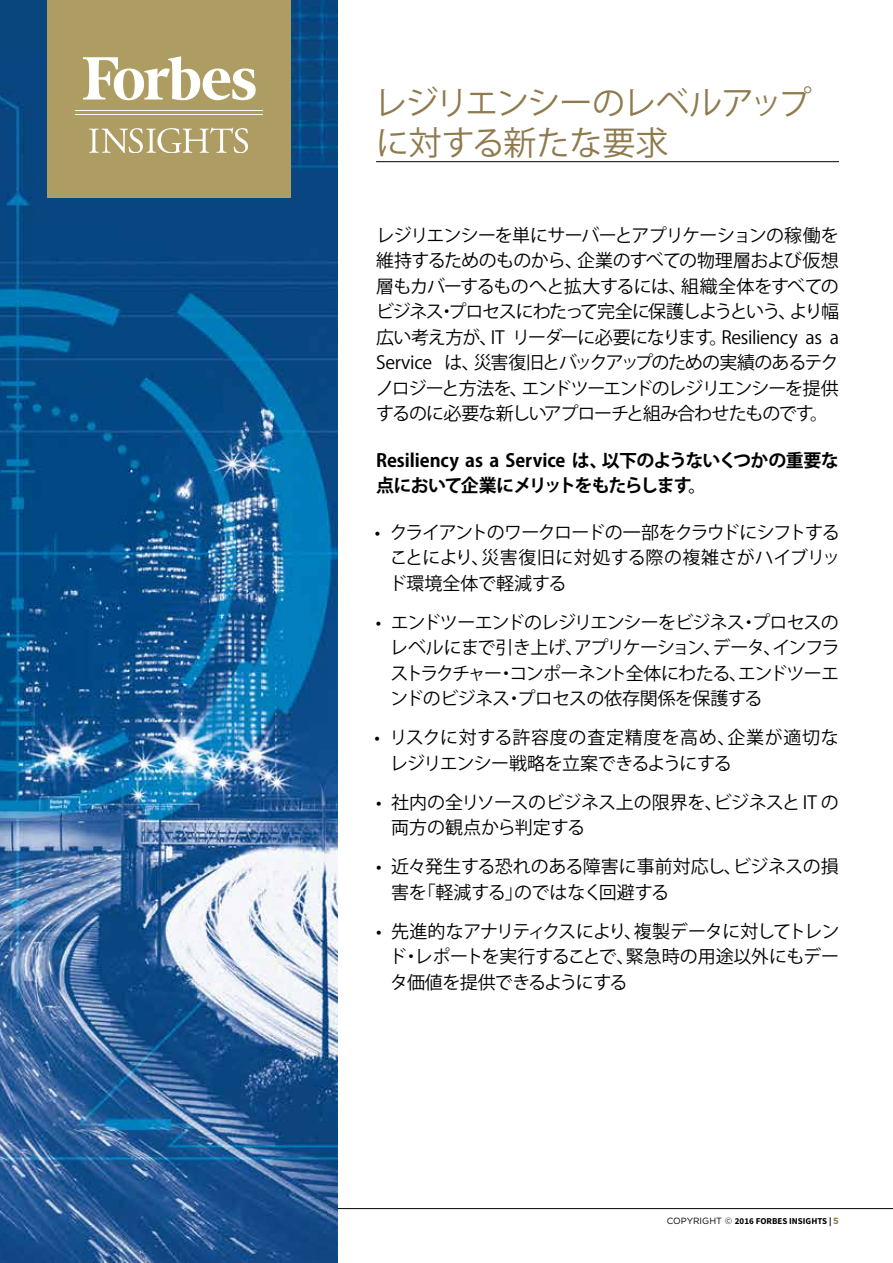
<style>
.page{position:relative;width:893px;height:1263px;background:#fff}
.page>*{position:absolute;margin:0;border:0;box-sizing:border-box;transform-origin:0 0}
.t1{font:33px/39.6px "Koz Go Pr 6 N";letter-spacing:-.03em;color:#8e7a4d}
.t2{font:18px/25.5px "Koz Go Pr 6 N";letter-spacing:-.03em;color:#000;text-align:justify}
.t3{font:700 18px/25.5px "Koz Go Pr 6 N";letter-spacing:-.035em;color:#000}
.t4{font:18px/25.5px "Koz Go Pr 6 N";letter-spacing:-.01em;color:#000}
.t5{font:700 9px "Source Sans Pro";color:#000}
.s1{font-family:"Gotham";font-weight:400}
.s2{font-family:"Gotham";color:#8e7a4d}
</style>
<div class="page">
<hr style="left:0;top:1208px;width:893px;height:1px;background:#000">
<hr style="left:376px;top:161px;width:463px;height:1px;background:#000">
<img style="left:0;top:0;width:338px;height:1263px">
<div style="left:47px;top:0;width:243px;height:198px;background:#ae9d62"></div>
<svg style="left:83px;top:56px;width:173px;height:44px"></svg>
<hr style="left:75px;top:110px;width:187px;height:1px;background:#fff">
<hr style="left:75px;top:114px;width:187px;height:1px;background:#fff">
<svg style="left:89px;top:127px;width:159px;height:25px"></svg>
<h1 class="t1" style="left:374px;top:84px;width:439px">レジリエンシーのレベルアップに対する新たな要求</h1>
<p class="t2" style="left:376px;top:223px;width:464px">レジリエンシーを単にサーバーとアプリケーションの稼働を維持するためのものから、企業のすべての物理層および仮想層もカバーするものへと拡大するには、組織全体をすべてのビジネス・プロセスにわたって完全に保護しようという、より幅広い考え方が、IT リーダーに必要になります。Resiliency as a Service は、災害復旧とバックアップのための実績のあるテクノロジーと方法を、エンドツーエンドのレジリエンシーを提供するのに必要な新しいアプローチと組み合わせたものです。</p>
<p class="t3" style="left:376px;top:448px;width:464px">Resiliency as a Service は、以下のようないくつかの重要な点において企業にメリットをもたらします。</p>
<p class="t2" style="left:389px;top:520px;width:453px;text-indent:-14px">• クライアントのワークロードの一部をクラウドにシフトすることにより、災害復旧に対処する際の複雑さがハイブリッド環境全体で軽減する</p>
<p class="t2" style="left:390px;top:610px;width:451px;text-indent:-14px">• エンドツーエンドのレジリエンシーをビジネス・プロセスのレベルにまで引き上げ、アプリケーション、データ、インフラストラクチャー・コンポーネント全体にわたる、エンドツーエンドのビジネス・プロセスの依存関係を保護する</p>
<p class="t4" style="left:390px;top:725px;width:451px;text-indent:-15px">• リスクに対する許容度の査定精度を高め、企業が適切なレジリエンシー戦略を立案できるようにする</p>
<p class="t2" style="left:391px;top:790px;width:449px;text-indent:-15px">• 社内の全リソースのビジネス上の限界を、ビジネスと IT の両方の観点から判定する</p>
<p class="t2" style="left:391px;top:854px;width:449px;text-indent:-15px">• 近々発生する恐れのある障害に事前対応し、ビジネスの損害を「軽減する」のではなく回避する</p>
<p class="t2" style="left:389px;top:919px;width:452px;text-indent:-13px">• 先進的なアナリティクスにより、複製データに対してトレンド・レポートを実行することで、緊急時の用途以外にもデータ価値を提供できるようにする</p>
<p class="t5" style="left:667px;top:1215px;width:174px"><span class="s1">COPYRIGHT ©</span> 2016 FORBES INSIGHTS | <span class="s2">5</span></p>
</div>
